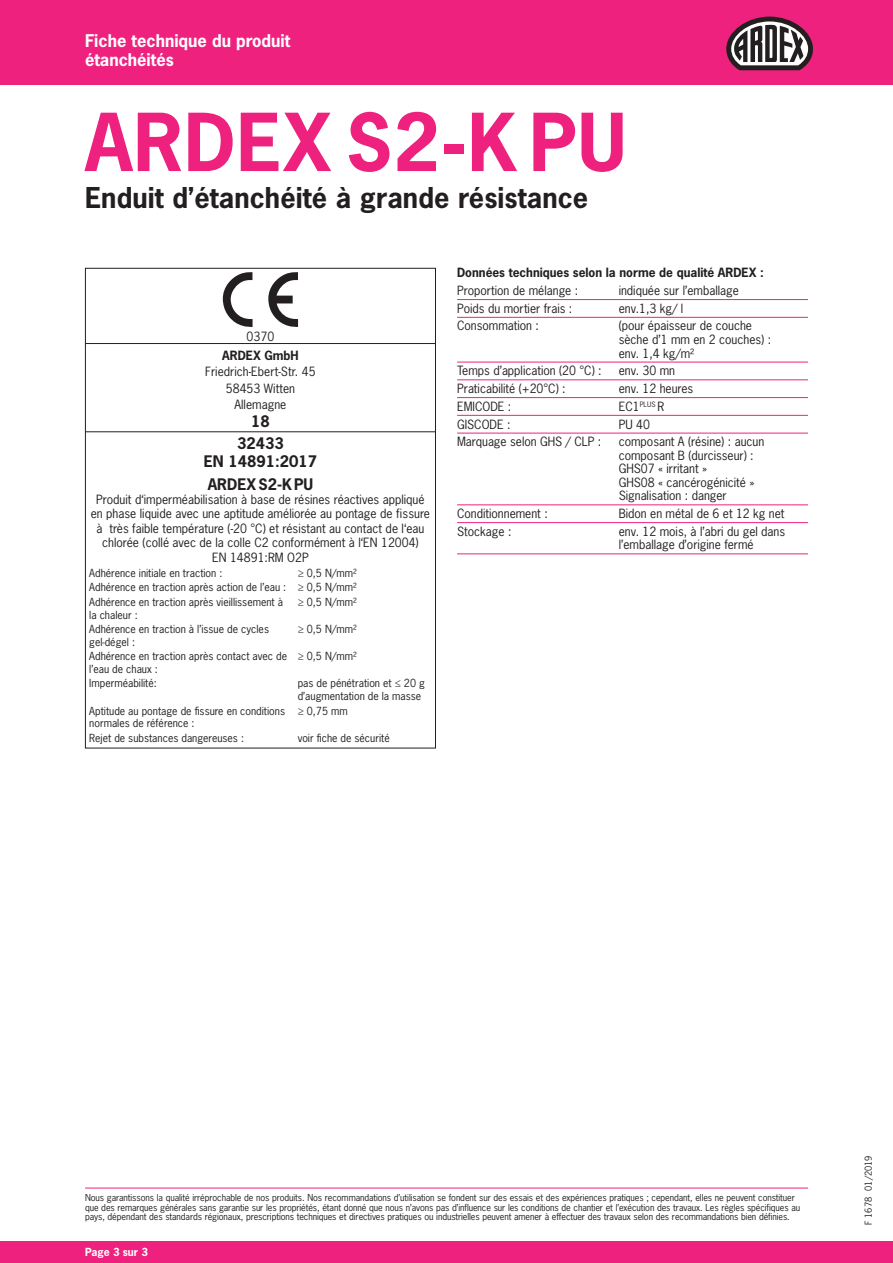
<style>
.page{position:relative;width:893px;height:1263px;background:#fff}
.page>*{position:absolute;margin:0;border:0;box-sizing:border-box;transform-origin:0 0}
.t1{font:700 75px "News Gothic Std";letter-spacing:.015em;color:#ee217f}
.t2{font:700 27px "News Gothic Std";letter-spacing:.005em;color:#231f20}
.t3{font:700 16.5px/19.5px "News Gothic Std";color:#fff}
.t4{font:700 15px/22.2px "News Gothic Std";color:#231f20;text-align:center}
.t5{font:12px/13.5px "News Gothic Std";color:#231f20}
.t6{font:700 12px "News Gothic Std";color:#231f20}
.t7{font:10.5px/12.6px "News Gothic Std";color:#231f20}
.t8{font:700 10.5px "News Gothic Std";color:#fff}
.t9{font:9px/9.8px "News Gothic";letter-spacing:-.01em;color:#231f20}
.t10{font:9px "News Gothic Std";color:#231f20}
</style>
<div class="page">
<div style="left:0;top:0;width:893px;height:85px;background:#ee217f"></div>
<div style="left:0;top:1242px;width:893px;height:21px;background:#ee217f"></div>
<hr style="left:85px;top:1188px;width:723px;height:1px;background:#ee217f">
<svg style="left:223px;top:272px;width:30px;height:55px"></svg>
<svg style="left:268px;top:272px;width:30px;height:55px"></svg>
<hr style="left:85px;top:343px;width:351px;height:1px;background:#231f20">
<hr style="left:85px;top:431px;width:351px;height:1px;background:#231f20">
<hr style="left:457px;top:299px;width:351px;height:1px;background:#ee217f">
<hr style="left:457px;top:317px;width:351px;height:1px;background:#ee217f">
<hr style="left:457px;top:362px;width:351px;height:1px;background:#ee217f">
<hr style="left:457px;top:379px;width:351px;height:1px;background:#ee217f">
<hr style="left:457px;top:397px;width:351px;height:1px;background:#ee217f">
<hr style="left:457px;top:415px;width:351px;height:1px;background:#ee217f">
<hr style="left:457px;top:433px;width:351px;height:1px;background:#ee217f">
<hr style="left:457px;top:504px;width:351px;height:1px;background:#ee217f">
<hr style="left:457px;top:522px;width:351px;height:1px;background:#ee217f">
<hr style="left:457px;top:553px;width:351px;height:1px;background:#ee217f">
<svg style="left:726px;top:17px;width:87px;height:53px"></svg>
<h3 class="t3" style="left:85px;top:31px;width:207px">Fiche technique du produit étanchéités</h3>
<h1 class="t1" style="left:85px;top:93px;width:543px">ARDEX S2-KPU</h1>
<h2 class="t2" style="left:85px;top:180px;width:505px">Enduit d’étanchéité à grande résistance</h2>
<p class="t5" style="left:247px;top:330px;width:29px">0370</p>
<p class="t6" style="left:222px;top:347px;width:78px">ARDEX GmbH</p>
<p class="t5" style="left:205px;top:363px;width:112px;line-height:16.5px;text-align:center">Friedrich-Ebert-Str. 45<br>58453 Witten<br>Allemagne</p>
<p class="t4" style="left:237px;top:410px;width:48px">18<br>32433</p>
<p class="t4" style="left:204px;top:450px;width:115px;text-align:left">EN 14891:2017<br>ARDEX S2-KPU</p>
<p class="t5" style="left:91px;top:492px;width:341px;line-height:14.4px;text-align:center">Produit d‘imperméabilisation à base de résines réactives appliqué en phase liquide avec une aptitude améliorée au pontage de fissure à très faible température (-20 °C) et résistant au contact de l‘eau chlorée (collé avec de la colle C2 conformément à l‘EN 12004)<br>EN 14891:RM O2P</p>
<p class="t7" style="left:89px;top:566px;width:269px;line-height:14.5px;text-align:justify;text-indent:208px">≥ 0,5 N/mm²<br>Adhérence en traction après action de l’eau : ≥ 0,5 N/mm²<br>Adhérence en traction après vieillissement à</p>
<p class="t7" style="left:89px;top:608px;width:50px">la chaleur :</p>
<p class="t7" style="left:89px;top:567px;width:135px">Adhérence initiale en traction :</p>
<p class="t7" style="left:298px;top:596px;width:61px">≥ 0,5 N/mm²</p>
<p class="t7" style="left:89px;top:623px;width:181px">Adhérence en traction à l’issue de cycles gel-dégel :</p>
<p class="t7" style="left:298px;top:623px;width:61px">≥ 0,5 N/mm²</p>
<p class="t7" style="left:89px;top:650px;width:199px">Adhérence en traction après contact avec de l’eau de chaux :</p>
<p class="t7" style="left:298px;top:650px;width:61px">≥ 0,5 N/mm²</p>
<p class="t7" style="left:89px;top:677px;width:69px">Imperméabilité:</p>
<p class="t7" style="left:298px;top:677px;width:129px">pas de pénétration et ≤ 20 g d’augmentation de la masse</p>
<p class="t7" style="left:89px;top:704px;width:197px">Aptitude au pontage de fissure en conditions normales de référence :</p>
<p class="t7" style="left:298px;top:704px;width:52px">≥ 0,75 mm</p>
<p class="t7" style="left:89px;top:731px;width:156px">Rejet de substances dangereuses :</p>
<p class="t7" style="left:298px;top:731px;width:94px">voir fiche de sécurité</p>
<p class="t6" style="left:457px;top:265px;width:308px">Données techniques selon la norme de qualité ARDEX :</p>
<p class="t5" style="left:457px;top:284px;width:123px">Proportion de mélange :</p>
<p class="t5" style="left:619px;top:284px;width:122px">indiquée sur l’emballage</p>
<p class="t5" style="left:457px;top:301px;width:117px">Poids du mortier frais :</p>
<p class="t5" style="left:619px;top:301px;width:66px">env.1,3 kg/ l</p>
<p class="t5" style="left:457px;top:319px;width:83px">Consommation :</p>
<p class="t5" style="left:619px;top:319px;width:154px">(pour épaisseur de couche sèche d’1 mm en 2 couches) : env. 1,4 kg/m²</p>
<p class="t5" style="left:457px;top:364px;width:146px">Temps d’application (20 °C) :</p>
<p class="t5" style="left:619px;top:364px;width:58px">env. 30 mn</p>
<p class="t5" style="left:457px;top:382px;width:110px">Praticabilité (+20°C) :</p>
<p class="t5" style="left:619px;top:382px;width:76px">env. 12 heures</p>
<p class="t5" style="left:457px;top:399px;width:56px">EMICODE :</p>
<p class="t5" style="left:619px;top:399px;width:47px">EC1<sup>PLUS</sup> R</p>
<p class="t5" style="left:457px;top:417px;width:55px">GISCODE :</p>
<p class="t5" style="left:619px;top:417px;width:33px">PU 40</p>
<p class="t5" style="left:457px;top:435px;width:146px">Marquage selon GHS / CLP :</p>
<p class="t5" style="left:619px;top:435px;width:147px">composant A (résine) : aucun composant B (durcisseur) :<br>GHS07 « irritant »<br>GHS08 « cancérogénicité »<br>Signalisation : danger</p>
<p class="t5" style="left:457px;top:507px;width:92px">Conditionnement :</p>
<p class="t5" style="left:619px;top:507px;width:167px">Bidon en métal de 6 et 12 kg net</p>
<p class="t5" style="left:457px;top:524px;width:56px">Stockage :</p>
<p class="t5" style="left:619px;top:524px;width:168px">env. 12 mois, à l’abri du gel dans l’emballage d’origine fermé</p>
<p class="t9" style="left:85px;top:1192px;width:717px">Nous garantissons la qualité irréprochable de nos produits. Nos recommandations d’utilisation se fondent sur des essais et des expériences pratiques ; cependant, elles ne peuvent constituer que des remarques générales sans garantie sur les propriétés, étant donné que nous n’avons pas d’influence sur les conditions de chantier et l’exécution des travaux. Les règles spécifiques au pays, dépendant des standards régionaux, prescriptions techniques et directives pratiques ou industrielles peuvent amener à effectuer des travaux selon des recommandations bien définies.</p>
<p class="t8" style="left:85px;top:1245px;width:64px">Page 3 sur 3</p>
<p class="t10" style="left:862px;top:1225px;width:71px;rotate:-90deg">F 1678 01/2019</p>
</div>
